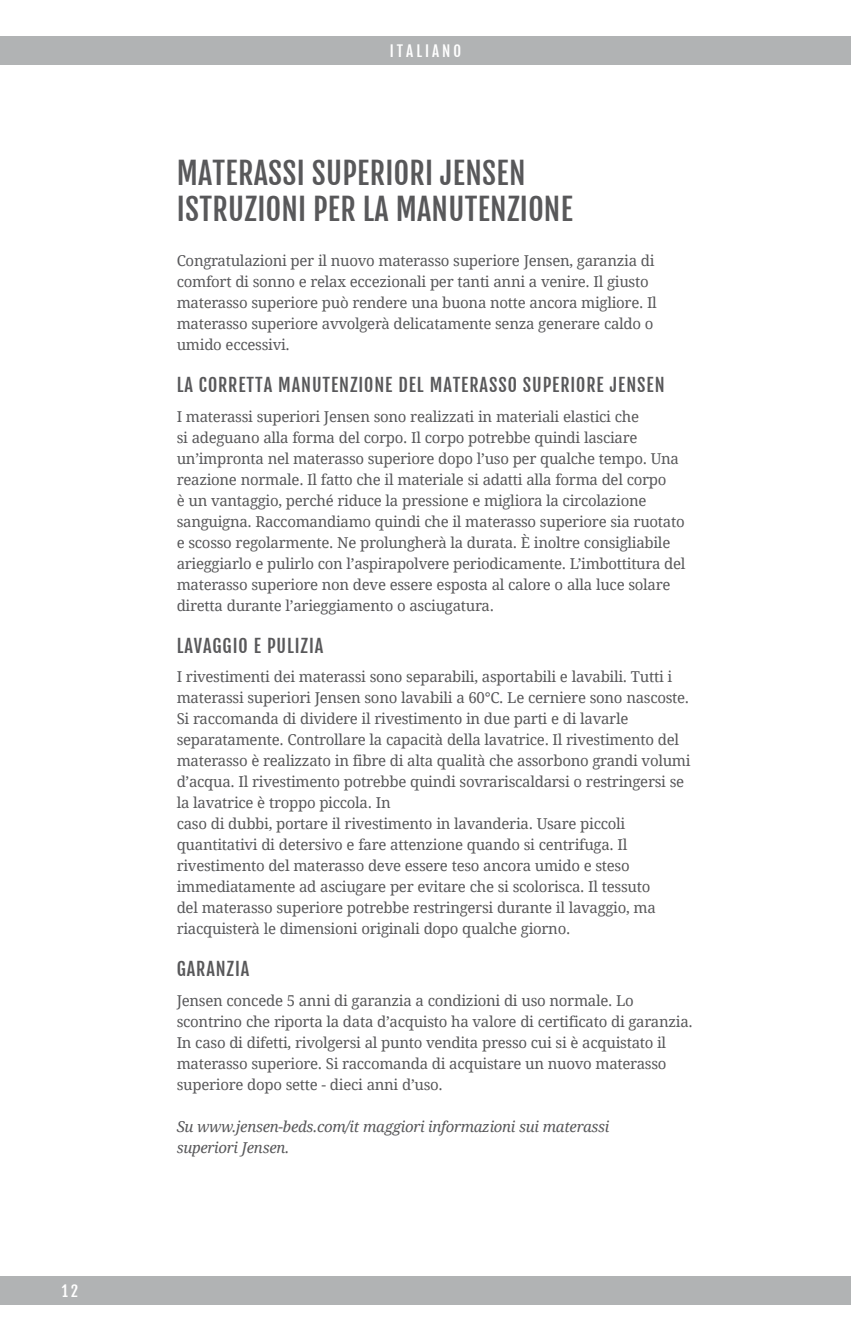
<style>
.page{position:relative;width:851px;height:1344px;background:#fff}
.page>*{position:absolute;margin:0;border:0;box-sizing:border-box;transform-origin:0 0}
.t1{font:30px "Fjalla One";letter-spacing:.01em;color:#58585a}
.t2{font:18px "Fjalla One";letter-spacing:.05em;color:#58585a}
.t3{font:15px/21px "Droid Serif";letter-spacing:-.02em;color:#58585a}
.t4{font:italic 15px/21px "Droid Serif";letter-spacing:-.02em;color:#58585a}
.t5{font:15px "Fjalla One";letter-spacing:.2em;color:#fff}
</style>
<div class="page">
<div style="left:0;top:36px;width:850px;height:28px;background:#b1b3b4"></div>
<div style="left:0;top:1276px;width:850px;height:28px;background:#b1b3b4"></div>
<p class="t5" style="left:62px;top:1282px;width:18px">12</p>
<p class="t5" style="left:390px;top:42px;width:73px">ITALIANO</p>
<p class="t1" style="left:177px;top:155px;width:350px">MATERASSI SUPERIORI JENSEN</p>
<p class="t1" style="left:177px;top:191px;width:397px">ISTRUZIONI PER LA MANUTENZIONE</p>
<p class="t3" style="left:177px;top:250px;width:481px">Congratulazioni per il nuovo materasso superiore Jensen, garanzia di comfort di sonno e relax eccezionali per tanti anni a venire. Il giusto materasso superiore può rendere una buona notte ancora migliore. Il materasso superiore avvolgerà delicatamente senza generare caldo o umido eccessivi.</p>
<p class="t2" style="left:177px;top:374px;width:489px">LA CORRETTA MANUTENZIONE DEL MATERASSO SUPERIORE JENSEN</p>
<p class="t3" style="left:177px;top:405px;width:510px">I materassi superiori Jensen sono realizzati in materiali elastici che<br>si adeguano alla forma del corpo. Il corpo potrebbe quindi lasciare un’impronta nel materasso superiore dopo l’uso per qualche tempo. Una reazione normale. Il fatto che il materiale si adatti alla forma del corpo<br>è un vantaggio, perché riduce la pressione e migliora la circolazione sanguigna. Raccomandiamo quindi che il materasso superiore sia ruotato e scosso regolarmente. Ne prolungherà la durata. È inoltre consigliabile arieggiarlo e pulirlo con l’aspirapolvere periodicamente. L’imbottitura del materasso superiore non deve essere esposta al calore o alla luce solare diretta durante l’arieggiamento o asciugatura.</p>
<p class="t2" style="left:177px;top:634px;width:148px">LAVAGGIO E PULIZIA</p>
<p class="t3" style="left:177px;top:666px;width:497px">I rivestimenti dei materassi sono separabili, asportabili e lavabili. Tutti i</p>
<p class="t3" style="left:177px;top:687px;width:515px">materassi superiori Jensen sono lavabili a 60°C. Le cerniere sono nascoste.<br>Si raccomanda di dividere il rivestimento in due parti e di lavarle separatamente. Controllare la capacità della lavatrice. Il rivestimento del materasso è realizzato in fibre di alta qualità che assorbono grandi volumi d’acqua. Il rivestimento potrebbe quindi sovrariscaldarsi o restringersi se la lavatrice è troppo piccola. In</p>
<p class="t3" style="left:177px;top:813px;width:480px">caso di dubbi, portare il rivestimento in lavanderia. Usare piccoli quantitativi di detersivo e fare attenzione quando si centrifuga. Il rivestimento del materasso deve essere teso ancora umido e steso immediatamente ad asciugare per evitare che si scolorisca. Il tessuto del materasso superiore potrebbe restringersi durante il lavaggio, ma riacquisterà le dimensioni originali dopo qualche giorno.</p>
<p class="t2" style="left:177px;top:958px;width:74px">GARANZIA</p>
<p class="t3" style="left:177px;top:989px;width:517px">Jensen concede 5 anni di garanzia a condizioni di uso normale. Lo scontrino che riporta la data d’acquisto ha valore di certificato di garanzia.<br>In caso di difetti, rivolgersi al punto vendita presso cui si è acquistato il materasso superiore. Si raccomanda di acquistare un nuovo materasso superiore dopo sette - dieci anni d’uso.</p>
<p class="t4" style="left:177px;top:1116px;width:434px">Su www.jensen-beds.com/it maggiori informazioni sui materassi superiori Jensen.</p>
</div>
